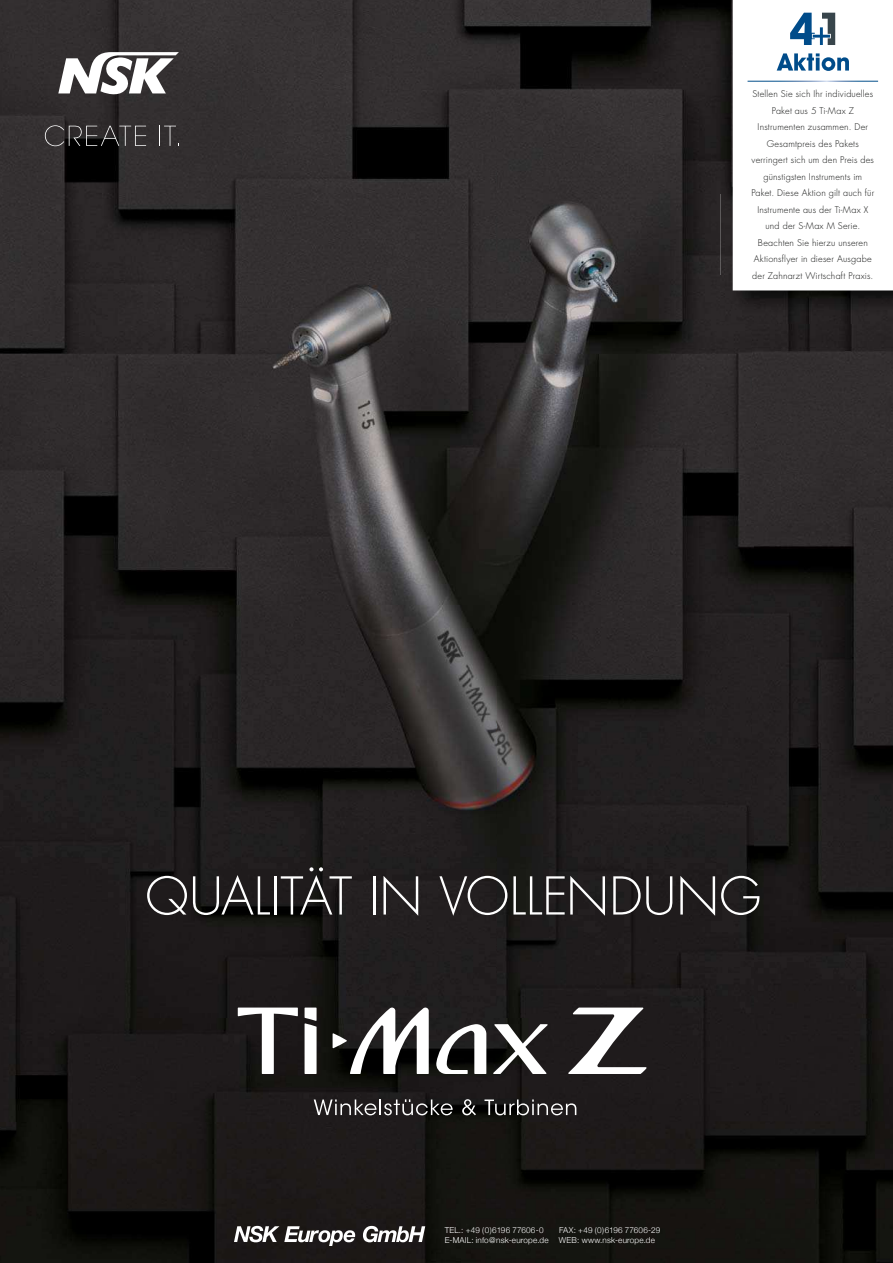
<style>
.page{position:relative;width:893px;height:1263px;background:#fff}
.page>*{position:absolute;margin:0;border:0;box-sizing:border-box;transform-origin:0 0}
.t1{font:300 50.7px "Futura";letter-spacing:-.005em;color:#fff}
.t2{font:300 9px/16.5px "Futura";letter-spacing:.02em;color:#131413;text-align:center}
.t3{font:300 8.1px "Helvetica Neue";letter-spacing:.025em;color:#fff}
</style>
<div class="page">
<img style="left:0;top:1121px;width:37px;height:142px">
<img style="left:37px;top:1121px;width:856px;height:142px">
<img style="left:0;top:0;width:720px;height:193px">
<img style="left:0;top:193px;width:753px;height:825px">
<img style="left:753px;top:324px;width:140px;height:694px">
<img style="left:0;top:1018px;width:893px;height:103px">
<svg style="left:45px;top:125px;width:101px;height:21px;background:#3f3c3d"></svg>
<svg style="left:160px;top:126px;width:19px;height:20px"></svg>
<svg style="left:58px;top:52px;width:121px;height:44px"></svg>
<svg style="left:568px;top:1007px;width:79px;height:67px"></svg>
<svg style="left:238px;top:1007px;width:60px;height:67px"></svg>
<svg style="left:333px;top:1007px;width:96px;height:67px"></svg>
<svg style="left:493px;top:1024px;width:55px;height:50px"></svg>
<svg style="left:305px;top:1007px;width:12px;height:67px"></svg>
<svg style="left:435px;top:1024px;width:51px;height:50px"></svg>
<svg style="left:314px;top:1099px;width:139px;height:16px;background:#535051"></svg>
<svg style="left:462px;top:1099px;width:14px;height:16px"></svg>
<svg style="left:484px;top:1099px;width:92px;height:16px"></svg>
<svg style="left:234px;top:1226px;width:121px;height:20px"></svg>
<svg style="left:363px;top:1226px;width:62px;height:16px"></svg>
<img style="left:720px;top:0;width:173px;height:324px">
<div style="left:733px;top:0;width:160px;height:290px;background:#fff"></div>
<svg style="left:777px;top:53px;width:72px;height:18px"></svg>
<svg style="left:790px;top:13px;width:45px;height:32px"></svg>
<p class="t2" style="left:751px;top:86px;width:124px">Stellen Sie sich Ihr individuelles<br>Paket aus 5 Ti-Max Z<br>Instrumenten zusammen. Der<br>Gesamtpreis des Pakets verringert sich um den Preis des günstigsten Instruments im<br>Paket. Diese Aktion gilt auch für<br>Instrumente aus der Ti-Max X und der S-Max M Serie.<br>Beachten Sie hierzu unseren<br>Aktionsflyer in dieser Ausgabe der Zahnarzt Wirtschaft Praxis.</p>
<h1 class="t1" style="left:145px;top:872px;width:617px">QUALITÄT IN VOLLENDUNG</h1>
<p class="t3" style="left:445px;top:1227px;width:100px">TEL.: +49 (0)6196 77606-0</p>
<p class="t3" style="left:559px;top:1227px;width:103px">FAX: +49 (0)6196 77606-29</p>
<p class="t3" style="left:445px;top:1237px;width:105px">E-MAIL: info@nsk-europe.de</p>
<p class="t3" style="left:559px;top:1237px;width:98px">WEB: www.nsk-europe.de</p>
</div>
